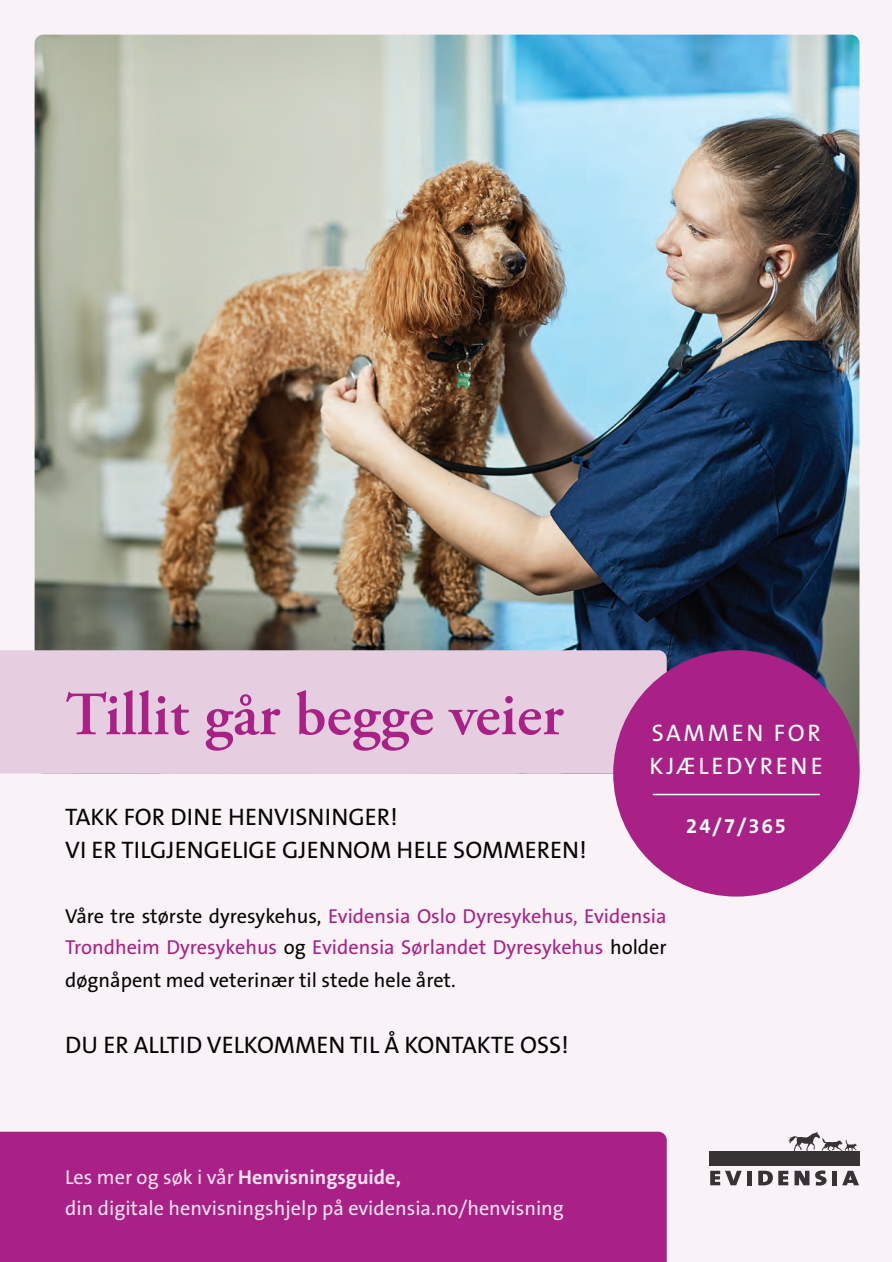
<style>
.page{position:relative;width:892px;height:1262px;background:#f9f2f7}
.page>*{position:absolute;margin:0;border:0;box-sizing:border-box;transform-origin:0 0}
.t1{font:600 61.5px "Adobe Garamond Pro";color:#a92186}
.t2{font:24px/33px "The Sans B W5 Plain";color:#040503}
.t3{font:24px/33px "The Sans B W5 Plain";letter-spacing:.115em;color:#fff}
.t4{font:20.25px/32.2px "The Sans B W5 Plain";color:#a92186;text-align:justify}
.t5{font:20.25px "The Sans B W5 Plain";color:#f8e3ee}
.t6{font:700 20.25px "The Sans B W7";color:#f8e3ee}
.t7{font:700 20.25px "The Sans B W7";color:#fff}
.s1{color:#040503}
.s2{font-family:"The Sans B W5 Plain";font-weight:400}
</style>
<div class="page">
<img style="left:35px;top:35px;width:825px;height:738px">
<div style="left:0;top:650px;width:667px;height:123px;background:#e6cee1"></div>
<div style="left:0;top:1132px;width:667px;height:130px;background:#a92186"></div>
<svg style="left:710px;top:1171px;width:32px;height:14px"></svg>
<div style="left:747px;top:1171px;width:5px;height:14px;background:#373234"></div>
<svg style="left:758px;top:1171px;width:30px;height:14px"></svg>
<svg style="left:795px;top:1171px;width:14px;height:14px"></svg>
<svg style="left:815px;top:1170px;width:12px;height:16px"></svg>
<div style="left:832px;top:1171px;width:5px;height:14px;background:#373234"></div>
<svg style="left:842px;top:1171px;width:17px;height:14px"></svg>
<div style="left:709px;top:1151px;width:151px;height:14px;background:#373234"></div>
<svg style="left:788px;top:1132px;width:69px;height:19px"></svg>
<div style="left:613px;top:650px;width:246px;height:247px;background:#a92186;border-radius:50%"></div>
<hr style="left:653px;top:794px;width:166px;height:1px;background:#fff">
<h1 class="t1" style="left:65px;top:679px;width:500px">Tillit går begge veier</h1>
<p class="t2" style="left:65px;top:801px;width:523px">TAKK FOR DINE HENVISNINGER!<br>VI ER TILGJENGELIGE GJENNOM HELE SOMMEREN!</p>
<p class="t3" style="left:650px;top:717px;width:175px">SAMMEN FOR<br>KJÆLEDYRENE</p>
<p class="t7" style="left:686px;top:813px;width:101px">24/7/365</p>
<p class="t4" style="left:65px;top:900px;width:603px"><span class="s1">Våre tre største dyresykehus,</span> Evidensia Oslo Dyresykehus, Evidensia Trondheim Dyresykehus <span class="s1">og</span> Evidensia Sørlandet Dyresykehus <span class="s1">holder døgnåpent med veterinær til stede hele året.</span></p>
<p class="t2" style="left:65px;top:1029px;width:505px">DU ER ALLTID VELKOMMEN TIL Å KONTAKTE OSS!</p>
<p class="t6" style="left:65px;top:1164px;width:337px"><span class="s2">Les mer og søk i vår</span> Henvisningsguide,</p>
<p class="t5" style="left:65px;top:1196px;width:500px">din digitale henvisningshjelp på evidensia.no/henvisning</p>
</div>
